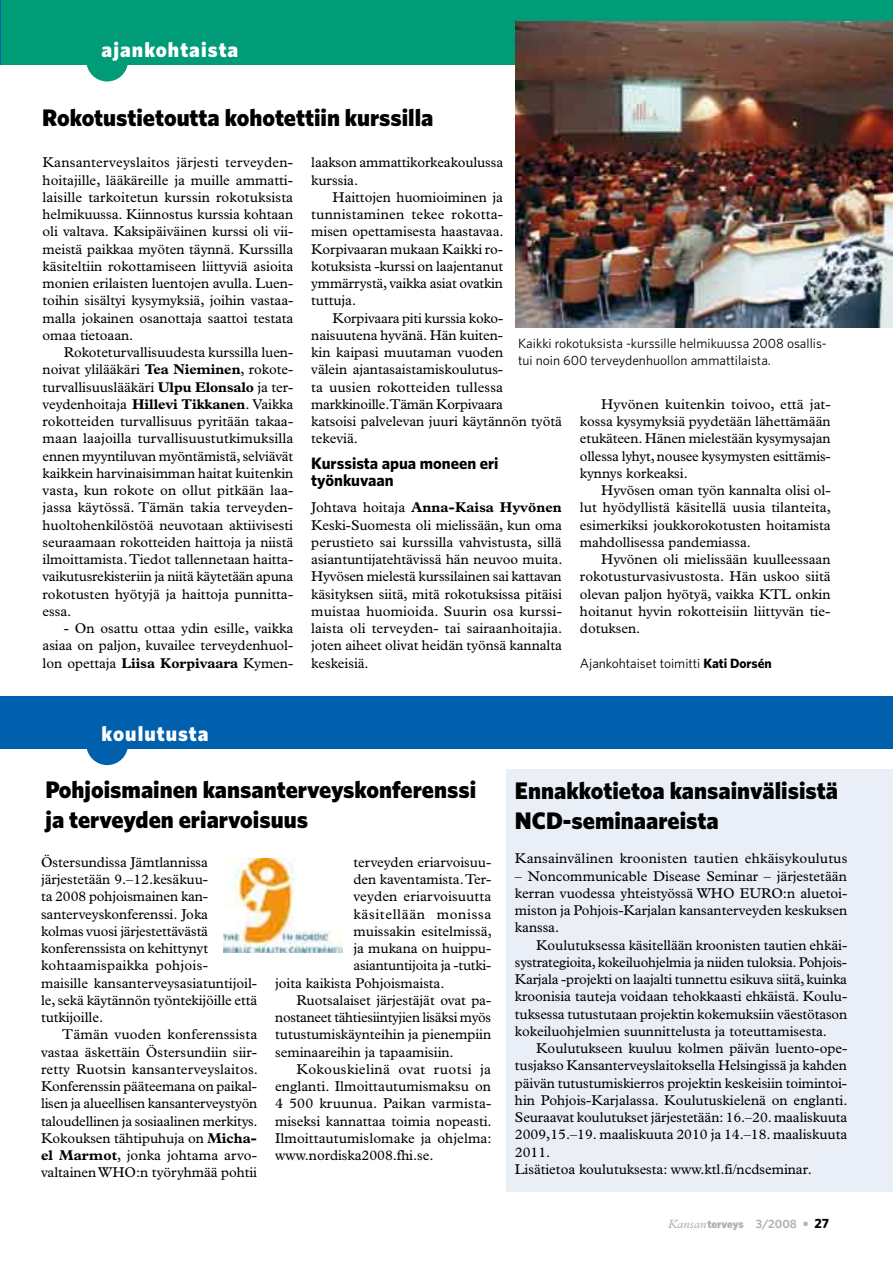
<style>
.page{position:relative;width:893px;height:1263px;background:#fff}
.page>*{position:absolute;margin:0;border:0;box-sizing:border-box;transform-origin:0 0}
.t1{font:900 24px/30px "Whitney";color:#000}
.t2{font:900 21px "Whitney";letter-spacing:.05em;color:#fff}
.t3{font:700 16.5px/17.2px "Whitney";color:#000}
.t4{font:14.25px/17.2px "Plantin";letter-spacing:-.005em;color:#000;text-align:justify}
.t5{font:14.25px "Plantin";letter-spacing:.015em;color:#000}
.t6{font:14.25px "Plantin";letter-spacing:.025em;color:#000}
.t7{font:14.25px "Plantin";letter-spacing:.045em;color:#000}
.t8{font:13.5px/17.2px "Whitney";color:#000}
.t9{font:900 11.25px "Whitney";letter-spacing:-.01em;color:#aeafb2}
.s1{font-weight:700}
.s2{font-family:"Plantin";font-weight:400;font-style:italic;font-size:12px}
.s3{font-weight:600;font-size:12px}
.s4{font-weight:700;font-size:12px}
.s5{font-weight:700;font-size:13.5px;color:#000}
</style>
<div class="page">
<div style="left:506px;top:770px;width:387px;height:422px;background:#eaeef7"></div>
<hr style="left:0;top:0;width:1px;height:64px;background:#0060ae">
<div style="left:86px;top:40px;width:42px;height:41px;background:#009c78;border-radius:50%"></div>
<div style="left:1px;top:0;width:892px;height:64px;background:#009c78"></div>
<img style="left:516px;top:22px;width:377px;height:306px">
<img style="left:223px;top:859px;width:119px;height:93px">
<div style="left:86px;top:723px;width:42px;height:42px;background:#0060ae;border-radius:50%"></div>
<div style="left:0;top:696px;width:893px;height:52px;background:#0060ae"></div>
<h2 class="t2" style="left:102px;top:37px;width:138px">ajankohtaista</h2>
<h1 class="t1" style="left:42px;top:102px;width:393px">Rokotustietoutta kohotettiin kurssilla</h1>
<p class="t4" style="left:43px;top:154px;width:252px">Kansanterveyslaitos järjesti terveyden&shy;hoitajille, lääkäreille ja muille ammatti&shy;laisille tarkoitetun kurssin rokotuksista helmikuussa. Kiinnostus kurssia kohtaan oli valtava. Kaksipäiväinen kurssi oli vii&shy;meistä paikkaa myöten täynnä. Kurssilla käsiteltiin rokottamiseen liittyviä asioita monien erilaisten luentojen avulla. Luen&shy;toihin sisältyi kysymyksiä, joihin vastaa&shy;malla jokainen osanottaja saattoi testata omaa tietoaan.</p>
<p class="t4" style="left:43px;top:344px;width:252px;text-indent:21px">Rokoteturvallisuudesta kurssilla luen&shy;noivat ylilääkäri <span class="s1">Tea Nieminen</span>, rokote&shy;turvallisuuslääkäri <span class="s1">Ulpu Elonsalo</span> ja ter&shy;veydenhoitaja <span class="s1">Hillevi Tikkanen</span>. Vaikka rokotteiden turvallisuus pyritään takaa&shy;maan laajoilla turvallisuustutkimuksilla ennen myyntiluvan myöntämistä, selviävät kaikkein harvinaisimman haitat kuitenkin vasta, kun rokote on ollut pitkään laa&shy;jassa käytössä. Tämän takia terveyden&shy;huoltohenkilöstöä neuvotaan aktiivisesti seuraamaan rokotteiden haittoja ja niistä ilmoittamista. Tiedot tallennetaan haitta&shy;vaikutusrekisteriin ja niitä käytetään apuna rokotusten hyötyjä ja haittoja punnitta&shy;essa.</p>
<p class="t4" style="left:43px;top:620px;width:252px;text-indent:21px">- On osattu ottaa ydin esille, vaikka asiaa on paljon, kuvailee terveydenhuol&shy;lon opettaja <span class="s1">Liisa Korpivaara</span> Kymen-</p>
<p class="t4" style="left:311px;top:154px;width:193px">laakson ammattikorkeakoulussa kurssia.</p>
<p class="t4" style="left:311px;top:188px;width:194px;text-indent:21px">Haittojen huomioiminen ja tunnistaminen tekee rokotta&shy;misen opettamisesta haastavaa.<br>Korpivaaran mukaan Kaikki ro&shy;kotuksista -kurssi on laajentanut ymmärrystä, vaikka asiat ovatkin tuttuja.</p>
<p class="t4" style="left:311px;top:309px;width:252px;text-align:left;text-indent:21px">Korpivaara piti kurssia koko&shy;naisuutena hyvänä. Hän kuiten-<br>kin kaipasi muutaman vuoden<br>välein ajantasaistamiskoulutus-<br>ta uusien rokotteiden tullessa markkinoille. Tämän Korpivaara<br>katsoisi palvelevan juuri käytännön työtä tekeviä.</p>
<p class="t3" style="left:311px;top:454px;width:189px">Kurssista apua moneen eri työnkuvaan</p>
<p class="t4" style="left:311px;top:499px;width:253px">Johtava hoitaja <span class="s1">Anna-Kaisa Hyvönen </span>Keski-Suomesta oli mielissään, kun oma perustieto sai kurssilla vahvistusta, sillä asiantuntijatehtävissä hän neuvoo muita.<br>Hyvösen mielestä kurssilainen sai kattavan käsityksen siitä, mitä rokotuksissa pitäisi muistaa huomioida. Suurin osa kurssi&shy;laista oli terveyden- tai sairaanhoitajia. joten aiheet olivat heidän työnsä kannalta keskeisiä.</p>
<p class="t8" style="left:518px;top:334px;width:310px">Kaikki rokotuksista -kurssille helmikuussa 2008 osallis&shy;tui noin 600 terveydenhuollon ammattilaista.</p>
<p class="t4" style="left:580px;top:395px;width:252px;text-indent:21px">Hyvönen kuitenkin toivoo, että jat&shy;kossa kysymyksiä pyydetään lähettämään etukäteen. Hänen mielestään kysymysajan ollessa lyhyt, nousee kysymysten esittämis&shy;kynnys korkeaksi.</p>
<p class="t4" style="left:580px;top:482px;width:253px;text-indent:21px">Hyvösen oman työn kannalta olisi ol&shy;lut hyödyllistä käsitellä uusia tilanteita, esimerkiksi joukkorokotusten hoitamista mahdollisessa pandemiassa.</p>
<p class="t4" style="left:580px;top:551px;width:252px;text-indent:21px">Hyvönen oli mielissään kuulleessaan rokotusturvasivustosta. Hän uskoo siitä olevan paljon hyötyä, vaikka KTL onkin hoitanut hyvin rokotteisiin liittyvän tie&shy;dotuksen.</p>
<p class="t8" style="left:580px;top:654px;width:193px">Ajankohtaiset toimitti <span class="s1">Kati Dorsén</span></p>
<h2 class="t2" style="left:102px;top:720px;width:108px">koulutusta</h2>
<h1 class="t1" style="left:46px;top:774px;width:432px">Pohjoismainen kansanterveyskonferenssi ja terveyden eriarvoisuus</h1>
<p class="t4" style="left:41px;top:853px;width:218px;text-align:left">Östersundissa Jämtlannissa järjestetään 9.–12.kesäkuu-<br>ta 2008 pohjoismainen kan&shy;santerveyskonferenssi. Joka<br>kolmas vuosi järjestettävästä konferenssista on kehittynyt kohtaamispaikka pohjois&shy;maisille kansanterveysasiatuntijoil&shy;le, sekä käytännön työntekijöille että tutkijoille.</p>
<p class="t4" style="left:41px;top:1026px;width:218px;text-indent:21px">Tämän vuoden konferenssista vastaa äskettäin Östersundiin siir&shy;retty Ruotsin kansanterveyslaitos.<br>Konferenssin pääteemana on paikal&shy;lisen ja alueellisen kansanterveystyön taloudellinen ja sosiaalinen merkitys.<br>Kokouksen tähtipuhuja on <span class="s1">Micha&shy;el Marmot</span>, jonka johtama arvo&shy;valtainen WHO:n työryhmää pohtii</p>
<p class="t4" style="left:353px;top:853px;width:139px">terveyden eriarvoisuu-</p>
<p class="t4" style="left:353px;top:871px;width:139px">den kaventamista. Ter-</p>
<p class="t4" style="left:353px;top:888px;width:139px">veyden eriarvoisuutta</p>
<p class="t7" style="left:353px;top:906px;width:139px">käsitellään monissa</p>
<p class="t4" style="left:353px;top:922px;width:140px">muissakin esitelmissä,</p>
<p class="t4" style="left:353px;top:940px;width:139px">ja mukana on huippu-</p>
<p class="t4" style="left:353px;top:957px;width:139px">asiantuntijoita ja -tutki-</p>
<p class="t4" style="left:275px;top:974px;width:171px">joita kaikista Pohjoismaista.</p>
<p class="t4" style="left:296px;top:991px;width:196px">Ruotsalaiset järjestäjät ovat pa-</p>
<p class="t4" style="left:275px;top:1009px;width:217px">nostaneet tähtiesiintyjien lisäksi myös</p>
<p class="t4" style="left:275px;top:1026px;width:218px">tutustumiskäynteihin ja pienempiin</p>
<p class="t4" style="left:275px;top:1043px;width:180px">seminaareihin ja tapaamisiin.</p>
<p class="t6" style="left:296px;top:1061px;width:196px">Kokouskielinä ovat ruotsi ja</p>
<p class="t4" style="left:275px;top:1078px;width:217px">englanti. Ilmoittautumismaksu on</p>
<p class="t4" style="left:275px;top:1095px;width:218px">4 500 kruunua. Paikan varmista-</p>
<p class="t4" style="left:275px;top:1112px;width:218px">miseksi kannattaa toimia nopeasti.</p>
<p class="t4" style="left:275px;top:1129px;width:218px">Ilmoittautumislomake ja ohjelma:</p>
<p class="t4" style="left:275px;top:1147px;width:160px">www.nordiska2008.fhi.se.</p>
<h1 class="t1" style="left:515px;top:775px;width:325px">Ennakkotietoa kansainvälisistä<br>NCD-seminaareista</h1>
<p class="t5" style="left:515px;top:850px;width:334px">Kansainvälinen kroonisten tautien ehkäisykoulutus</p>
<p class="t4" style="left:515px;top:867px;width:334px">– Noncommunicable Disease Seminar – järjestetään kerran vuodessa yhteistyössä WHO EURO:n aluetoi&shy;miston ja Pohjois-Karjalan kansanterveyden keskuksen kanssa.</p>
<p class="t4" style="left:515px;top:936px;width:334px;text-indent:21px">Koulutuksessa käsitellään kroonisten tautien ehkäi&shy;systrategioita, kokeiluohjelmia ja niiden tuloksia. Pohjois-Karjala -projekti on laajalti tunnettu esikuva siitä, kuinka kroonisia tauteja voidaan tehokkaasti ehkäistä. Koulu&shy;tuksessa tutustutaan projektin kokemuksiin väestötason kokeiluohjelmien suunnittelusta ja toteuttamisesta.</p>
<p class="t4" style="left:515px;top:1040px;width:334px;text-align:left;text-indent:21px">Koulutukseen kuuluu kolmen päivän luento-ope&shy;tusjakso Kansanterveyslaitoksella Helsingissä ja kahden päivän tutustumiskierros projektin keskeisiin toimintoi&shy;hin Pohjois-Karjalassa. Koulutuskielenä on englanti.<br>Seuraavat koulutukset järjestetään: 16.–20. maaliskuuta 2009,15.–19. maaliskuuta 2010 ja 14.–18. maaliskuuta 2011.<br>Lisätietoa koulutuksesta: www.ktl.fi/ncdseminar.</p>
<p class="t9" style="left:668px;top:1217px;width:163px"><span class="s2">Kansan</span>terveys <span class="s3">3/2008</span> <span class="s4">•</span> <span class="s5">27</span></p>
</div>
